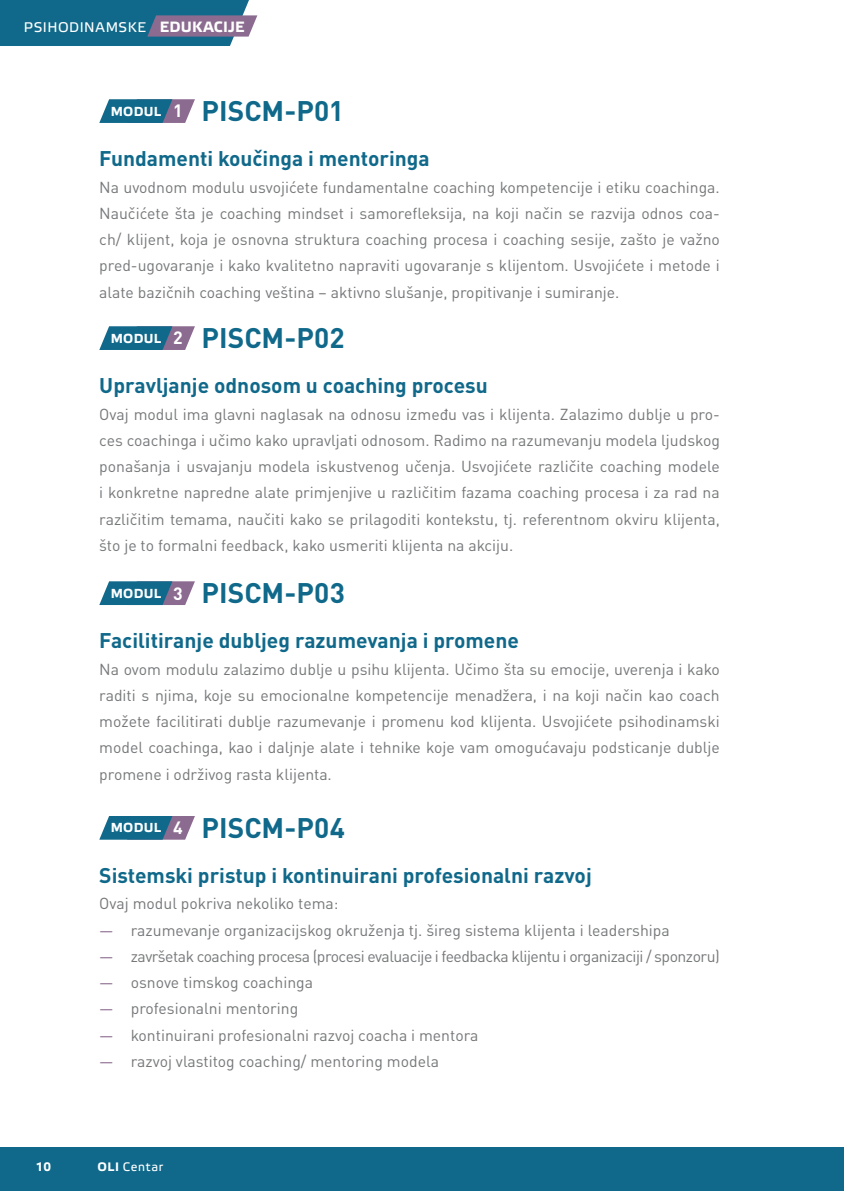
<style>
.page{position:relative;width:844px;height:1191px;background:#fff}
.page>*{position:absolute;margin:0;border:0;box-sizing:border-box;transform-origin:0 0}
.t1{font:700 28px "DIN Pro";color:#10698a}
.t2{font:700 21px "DIN Pro";color:#10698a}
.t3{font:15.75px/26.2px "DIN Pro";color:#757779;text-align:justify}
.t4{font:14px "Etelka Text Pro";letter-spacing:.035em;color:#fff}
.t5{font:12.25px "Etelka Text Pro";letter-spacing:.05em;color:#fff}
.t6{font:700 12.25px "Etelka Text Pro";color:#fff}
.s1{font-weight:700;font-size:14.88px}
.s2{font-size:17.68px;color:#fff}
.s3{color:#8c6b90}
.s4{font-weight:700}
</style>
<div class="page">
<div style="left:0;top:1148px;width:843px;height:43px;background:#10698a"></div>
<svg style="left:99px;top:99px;width:96px;height:24px;background:#487a98"></svg>
<svg style="left:99px;top:326px;width:96px;height:24px;background:#487a98"></svg>
<svg style="left:99px;top:581px;width:96px;height:24px;background:#487a98"></svg>
<svg style="left:99px;top:816px;width:96px;height:23px;background:#467997"></svg>
<svg style="left:0;top:0;width:257px;height:46px;background:#306f8f"></svg>
<p class="t4" style="left:24px;top:18px;width:222px">PSIHODINAMSKE <span class="s1">EDUKACIJE</span></p>
<h1 class="t1" style="left:111px;top:88px;width:235px"><sup>MODUL</sup> <span class="s2">1</span> PISCM-P01</h1>
<h2 class="t2" style="left:99px;top:141px;width:332px">Fundamenti koučinga i mentoringa</h2>
<p class="t3" style="left:99px;top:172px;width:622px">Na uvodnom modulu usvojićete fundamentalne coaching kompetencije i etiku coachinga.<br>Naučićete šta je coaching mindset i samorefleksija, na koji način se razvija odnos coa&shy;ch/ klijent, koja je osnovna struktura coaching procesa i coaching sesije, zašto je važno pred-ugovaranje i kako kvalitetno napraviti ugovaranje s klijentom. Usvojićete i metode i alate bazičnih coaching veština – aktivno slušanje, propitivanje i sumiranje.</p>
<h1 class="t1" style="left:111px;top:315px;width:235px"><sup>MODUL</sup> <span class="s2">2</span> PISCM-P02</h1>
<h2 class="t2" style="left:99px;top:368px;width:390px">Upravljanje odnosom u coaching procesu</h2>
<p class="t3" style="left:99px;top:399px;width:622px">Ovaj modul ima glavni naglasak na odnosu između vas i klijenta. Zalazimo dublje u pro&shy;ces coachinga i učimo kako upravljati odnosom. Radimo na razumevanju modela ljudskog ponašanja i usvajanju modela iskustvenog učenja. Usvojićete različite coaching modele i konkretne napredne alate primjenjive u različitim fazama coaching procesa i za rad na različitim temama, naučiti kako se prilagoditi kontekstu, tj. referentnom okviru klijenta, što je to formalni feedback, kako usmeriti klijenta na akciju.</p>
<h1 class="t1" style="left:111px;top:570px;width:235px"><sup>MODUL</sup> <span class="s2">3</span> PISCM-P03</h1>
<h2 class="t2" style="left:99px;top:623px;width:421px">Facilitiranje dubljeg razumevanja i promene</h2>
<p class="t3" style="left:99px;top:654px;width:622px">Na ovom modulu zalazimo dublje u psihu klijenta. Učimo šta su emocije, uverenja i kako raditi s njima, koje su emocionalne kompetencije menadžera, i na koji način kao coach možete facilitirati dublje razumevanje i promenu kod klijenta. Usvojićete psihodinamski model coachinga, kao i daljnje alate i tehnike koje vam omogućavaju podsticanje dublje promene i održivog rasta klijenta.</p>
<h1 class="t1" style="left:111px;top:804px;width:236px"><sup>MODUL</sup> <span class="s2">4</span> PISCM-P04</h1>
<h2 class="t2" style="left:99px;top:858px;width:494px">Sistemski pristup i kontinuirani profesionalni razvoj</h2>
<p class="t3" style="left:99px;top:889px;width:622px;text-align:left">Ovaj modul pokriva nekoliko tema:<br><span class="s3">―</span> razumevanje organizacijskog okruženja tj. šireg sistema klijenta i leadershipa<br><span class="s3">―</span> završetak coaching procesa (procesi evaluacije i feedbacka klijentu i organizaciji / sponzoru) <span class="s3">―</span> osnove timskog coachinga<br><span class="s3">―</span> profesionalni mentoring<br><span class="s3">―</span> kontinuirani profesionalni razvoj coacha i mentora<br><span class="s3">―</span> razvoj vlastitog coaching/ mentoring modela</p>
<p class="t6" style="left:36px;top:1159px;width:17px">10</p>
<p class="t5" style="left:97px;top:1159px;width:67px"><span class="s4">OLI</span> Centar</p>
</div>
